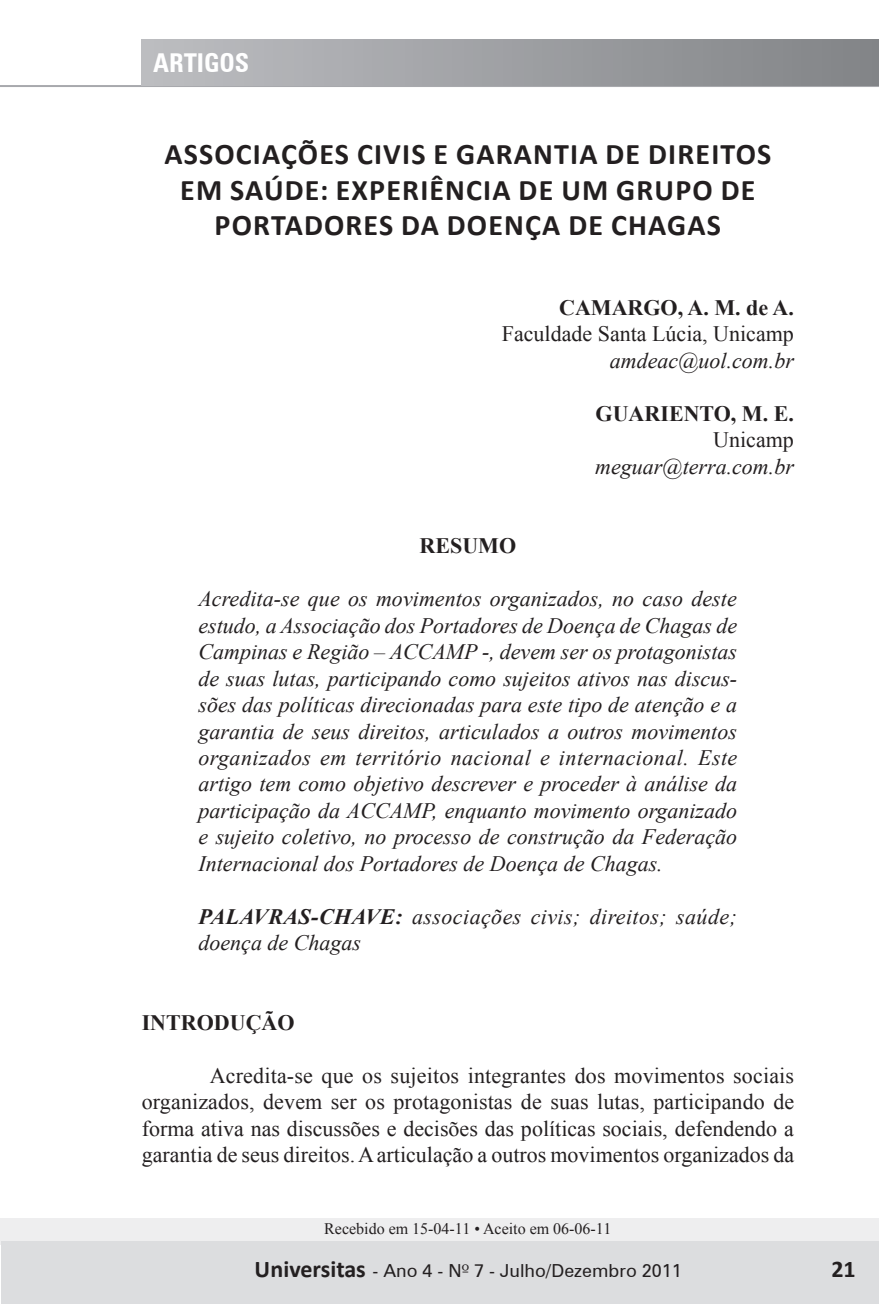
<style>
.page{position:relative;width:879px;height:1304px;background:#fff}
.page>*{position:absolute;margin:0;border:0;box-sizing:border-box;transform-origin:0 0}
.t1{font:700 30px/35.4px "Calibri";letter-spacing:.04em;color:#231f20;text-align:center}
.t2{font:700 condensed 26px "Zurich BT";color:#fff}
.t3{font:700 24px "Calibri";color:#231f20}
.t4{font:italic 22px/26.4px "Times New Roman";color:#231f20;text-align:justify}
.t5{font:22px/26.4px "Times New Roman";color:#231f20;text-align:justify}
.t6{font:italic 22px/26.4px "Times New Roman";letter-spacing:.02em;color:#231f20}
.t7{font:700 22px "Times New Roman";color:#231f20}
.t8{font:18px "Zurich BT";color:#231f20}
.t9{font:16px "Times New Roman";color:#231f20}
.s1{font-weight:700}
.s2{font-family:"Zapf Humanist 601 BT"}
</style>
<div class="page">
<div style="left:0;top:1218px;width:879px;height:27px;background:#eeeeef"></div>
<div style="left:1px;top:1242px;width:878px;height:62px;background:#dcdddf"></div>
<hr style="left:0;top:85px;width:879px;height:2px;background:#a8a9ad">
<div style="left:142px;top:40px;width:737px;height:45px;background:linear-gradient(to right,#bcbdc1,#818487)"></div>
<p class="t2" style="left:153px;top:47px;width:98px">ARTIGOS</p>
<h1 class="t1" style="left:164px;top:137px;width:608px">ASSOCIAÇÕES CIVIS E GARANTIA DE DIREITOS<br>EM SAÚDE: EXPERIÊNCIA DE UM GRUPO DE<br>PORTADORES DA DOENÇA DE CHAGAS</h1>
<p class="t7" style="left:559px;top:292px;width:236px">CAMARGO, A. M. de A.</p>
<p class="t5" style="left:502px;top:320px;width:294px">Faculdade Santa Lúcia, Unicamp</p>
<p class="t4" style="left:610px;top:347px;width:185px">amdeac@uol.com.br</p>
<p class="t7" style="left:595px;top:398px;width:200px">GUARIENTO, M. E.</p>
<p class="t5" style="left:713px;top:426px;width:82px">Unicamp</p>
<p class="t4" style="left:595px;top:453px;width:200px">meguar@terra.com.br</p>
<p class="t7" style="left:419px;top:530px;width:98px">RESUMO</p>
<p class="t4" style="left:198px;top:585px;width:540px">Acredita-se que os movimentos organizados, no caso deste estudo, a Associação dos Portadores de Doença de Chagas de Campinas e Região – ACCAMP -, devem ser os protagonistas de suas lutas, participando como sujeitos ativos nas discus&shy;sões das políticas direcionadas para este tipo de atenção e a garantia de seus direitos, articulados a outros movimentos organizados em território nacional e internacional. Este artigo tem como objetivo descrever e proceder à análise da participação da ACCAMP, enquanto movimento organizado e sujeito coletivo, no processo de construção da Federação Internacional dos Portadores de Doença de Chagas.</p>
<p class="t6" style="left:198px;top:903px;width:540px"><span class="s1">PALAVRAS-CHAVE:</span> associações civis; direitos; saúde; doença de Chagas</p>
<p class="t7" style="left:142px;top:1007px;width:154px">INTRODUÇÃO</p>
<p class="t5" style="left:142px;top:1062px;width:654px;text-indent:68px">Acredita-se que os sujeitos integrantes dos movimentos sociais organizados, devem ser os protagonistas de suas lutas, participando de forma ativa nas discussões e decisões das políticas sociais, defendendo a garantia de seus direitos. A articulação a outros movimentos organizados da</p>
<p class="t9" style="left:324px;top:1218px;width:289px">Recebido em 15-04-11 • Aceito em 06-06-11</p>
<p class="t8" style="left:474px;top:1260px;width:209px">7 - Julho/Dezembro 2011</p>
<p class="t3" style="left:832px;top:1253px;width:26px">21</p>
<p class="t3" style="left:254px;top:1254px;width:113px">Universitas</p>
<p class="t8" style="left:423px;top:1260px;width:11px">2</p>
<p class="t8" style="left:372px;top:1260px;width:113px">- Ano 4 - N<span class="s2">º</span> 3</p>
<p class="t8" style="left:662px;top:1260px;width:21px">09</p>
</div>
